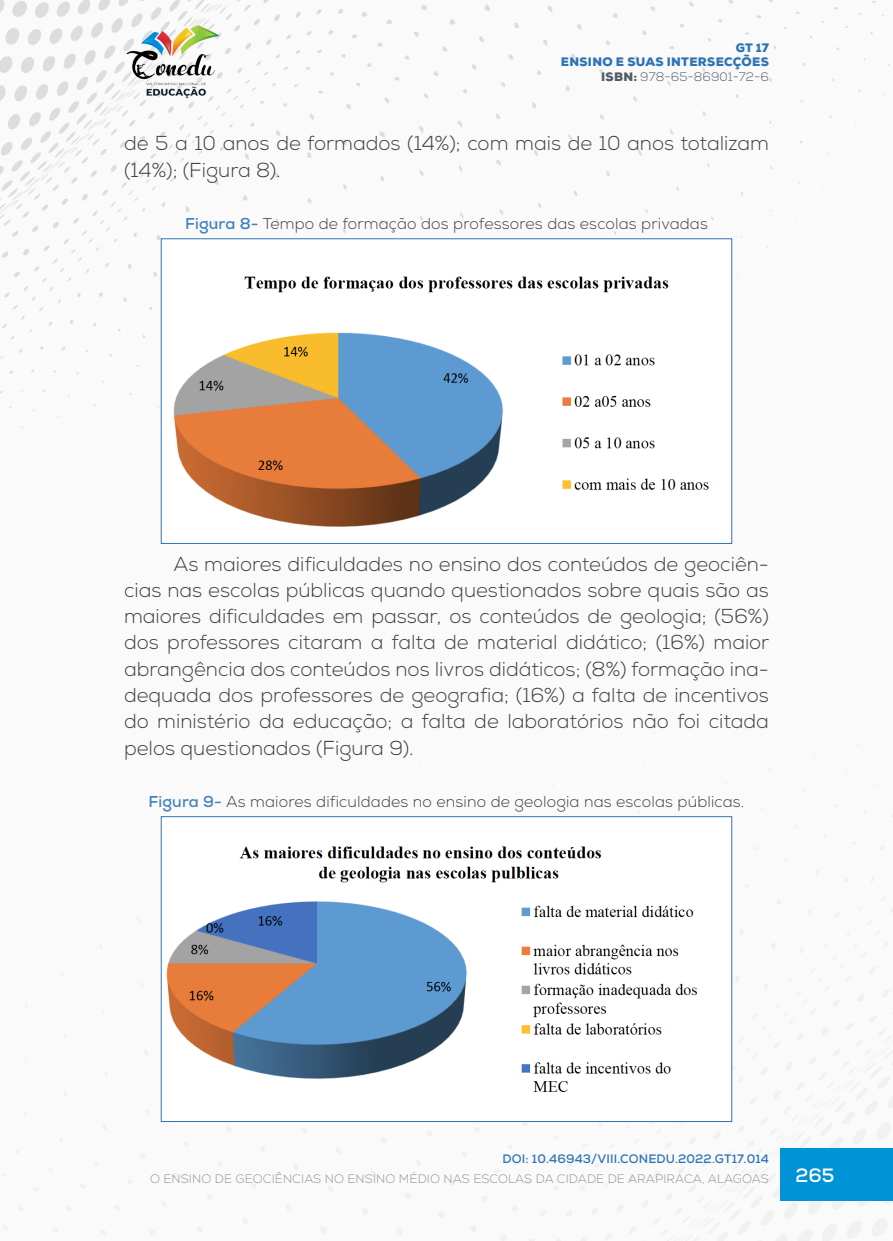
<style>
.page{position:relative;width:893px;height:1241px;background:#fff}
.page>*{position:absolute;margin:0;border:0;box-sizing:border-box;transform-origin:0 0}
._8_CORPO{font:300 20.12px/26.2px "Nexa";color:#3e3e3f}
.t1{font:700 19.25px "Nexa";color:#fff}
._11_LEGENDAS{font:300 15.75px "Nexa";letter-spacing:.01em;color:#3e3e3f}
.t2{font:300 12.25px "Nexa";letter-spacing:.01em;color:#939598}
.t3{font:900 12.25px/14.7px "Nexa";letter-spacing:.025em;color:#2e74b5;text-align:right}
.t4{font:700 12.25px "Nexa";letter-spacing:.01em;color:#2e74b5}
.s1{color:#505b64}
.s2{font-weight:300;color:#505b64}
.s3{font-weight:700;color:#4382bc}
</style>
<div class="page">
<img style="left:0;top:0;width:893px;height:1240px">
<div style="left:781px;top:1148px;width:112px;height:52px;background:#0093d8"></div>
<img style="left:124px;top:25px;width:98px;height:74px">
<img style="left:163px;top:240px;width:567px;height:302px">
<img style="left:163px;top:818px;width:567px;height:301px">
<div style="left:161px;top:816px;width:571px;height:305px;border:1px solid #2e74b5"></div>
<p class="t3" style="left:561px;top:40px;width:210px">GT 17<br>ENSINO E SUAS INTERSECÇÕES<br><span class="s1">ISBN:</span> <span class="s2">978-65-86901-72-6</span></p>
<p class="_8_CORPO" style="left:124px;top:131px;width:646px">de 5 a 10 anos de formados (14%); com mais de 10 anos totalizam (14%); (Figura 8).</p>
<p class="_11_LEGENDAS" style="left:185px;top:214px;width:524px"><span class="s3">Figura 8-</span> Tempo de formação dos professores das escolas privadas</p>
<p class="_8_CORPO" style="left:124px;top:551px;width:647px;text-align:justify;text-indent:50px">As maiores dificuldades no ensino dos conteúdos de geociên&shy;cias nas escolas públicas quando questionados sobre quais são as maiores dificuldades em passar, os conteúdos de geologia; (56%) dos professores citaram a falta de material didático; (16%) maior abrangência dos conteúdos nos livros didáticos; (8%) formação ina&shy;dequada dos professores de geografia; (16%) a falta de incentivos do ministério da educação; a falta de laboratórios não foi citada pelos questionados (Figura 9).</p>
<p class="_11_LEGENDAS" style="left:149px;top:792px;width:597px"><span class="s3">Figura 9-</span> As maiores dificuldades no ensino de geologia nas escolas públicas.</p>
<p class="t4" style="left:503px;top:1150px;width:268px">DOI: 10.46943/VIII.CONEDU.2022.GT17.014</p>
<p class="t2" style="left:150px;top:1171px;width:620px">O ENSINO DE GEOCIÊNCIAS NO ENSINO MÉDIO NAS ESCOLAS DA CIDADE DE ARAPIRACA, ALAGOAS</p>
<p class="t1" style="left:796px;top:1162px;width:40px">265</p>
</div>
